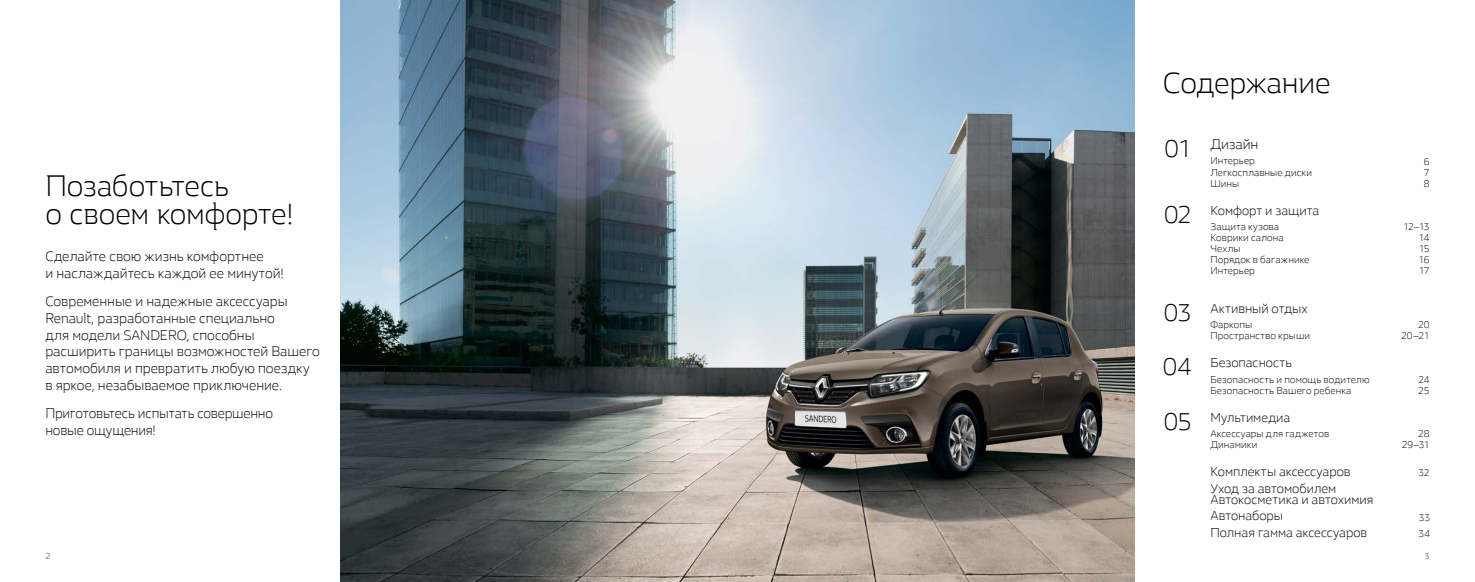
<style>
.page{position:relative;width:1475px;height:582px;background:#fff}
.page>*{position:absolute;margin:0;border:0;box-sizing:border-box;transform-origin:0 0}
.t1{font:300 30px/28px "Renault Life";letter-spacing:-.01em;color:#000}
.t2{font:300 25px/54.2px "Renault Life";letter-spacing:-.03em;color:#000;text-align:justify}
.t3{font:300 14px/16.8px "Renault Life";letter-spacing:-.005em;color:#000}
.t4{font:300 13px/16.7px "Renault Life";letter-spacing:-.005em;color:#000}
.t5{font:300 10px/11px "Renault Life";letter-spacing:.005em;color:#000}
.t6{font:9px "Renault Life";color:#717171}
</style>
<div class="page">
<img style="left:340px;top:0;width:794px;height:581px">
<h1 class="t1" style="left:45px;top:170px;width:250px">Позаботьтесь<br>о своем комфорте!</h1>
<p class="t3" style="left:45px;top:247px;width:240px">Сделайте свою жизнь комфортнее<br>и наслаждайтесь каждой ее минутой!</p>
<p class="t3" style="left:45px;top:292px;width:276px">Современные и надежные аксессуары Renault, разработанные специально<br>для модели SANDERO, способны расширить границы возможностей Вашего автомобиля и превратить любую поездку в яркое, незабываемое приключение.</p>
<p class="t3" style="left:45px;top:404px;width:229px">Приготовьтесь испытать совершенно новые ощущения!</p>
<p class="t6" style="left:45px;top:549px;width:7px">2</p>
<h1 class="t1" style="left:1162px;top:68px;width:169px">Содержание</h1>
<h2 class="t2" style="left:1164px;top:120px;width:29px">01</h2>
<p class="t3" style="left:1210px;top:135px;width:49px">Дизайн</p>
<p class="t5" style="left:1210px;top:155px;width:103px">Интерьер<br>Легкосплавные диски<br>Шины</p>
<p class="t4" style="left:1210px;top:201px;width:110px">Комфорт и защита</p>
<p class="t5" style="left:1210px;top:220px;width:100px">Защита кузова<br>Коврики салона<br>Чехлы<br>Порядок в багажнике<br>Интерьер</p>
<p class="t4" style="left:1210px;top:299px;width:99px">Активный отдых</p>
<p class="t5" style="left:1210px;top:318px;width:101px">Фаркопы<br>Пространство крыши</p>
<p class="t4" style="left:1210px;top:354px;width:83px">Безопасность</p>
<p class="t5" style="left:1210px;top:373px;width:160px">Безопасность и помощь водителю<br>Безопасность Вашего ребенка</p>
<p class="t4" style="left:1210px;top:408px;width:81px">Мультимедиа</p>
<p class="t5" style="left:1210px;top:427px;width:120px">Аксессуары для гаджетов<br>Динамики</p>
<p class="t4" style="left:1210px;top:462px;width:142px">Комплекты аксессуаров<br>Уход за автомобилем</p>
<p class="t4" style="left:1210px;top:490px;width:164px">Автокосметика и автохимия<br>Автонаборы<br>Полная гамма аксессуаров</p>
<h2 class="t2" style="left:1163px;top:186px;width:29px">02</h2>
<h2 class="t2" style="left:1162px;top:284px;width:30px">03<br>04<br>05</h2>
<p class="t5" style="left:1423px;top:155px;width:7px;text-align:justify">6<br>7<br>8</p>
<p class="t5" style="left:1418px;top:220px;width:12px;text-align:justify;text-indent:-15px">12–13<br>14<br>15<br>16<br>17</p>
<p class="t5" style="left:1400px;top:319px;width:30px;text-align:right">20<br>20–21</p>
<p class="t5" style="left:1417px;top:373px;width:13px">24<br>25</p>
<p class="t5" style="left:1401px;top:427px;width:29px;text-align:right">28<br>29–31</p>
<p class="t5" style="left:1417px;top:466px;width:13px">32</p>
<p class="t5" style="left:1418px;top:508px;width:13px;line-height:16.6px">33<br>34</p>
<p class="t6" style="left:1423px;top:549px;width:7px">3</p>
</div>
